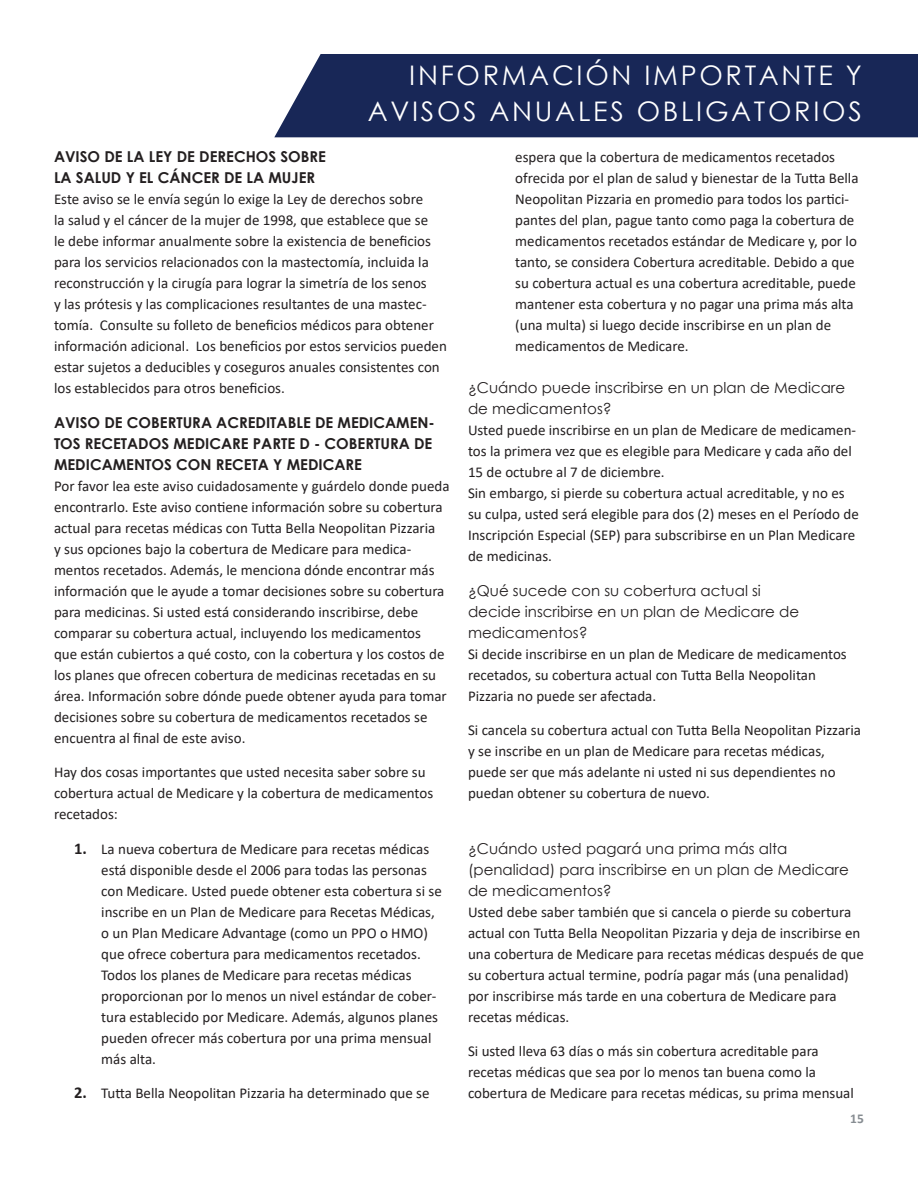
<style>
.page{position:relative;width:918px;height:1188px;background:#fff}
.page>*{position:absolute;margin:0;border:0;box-sizing:border-box;transform-origin:0 0}
.t1{font:27px "Century Gothic";letter-spacing:.1em;color:#fff}
.t2{font:15px/21px "Calibri";color:#231f20}
.t3{font:15px/21px "Century Gothic";color:#231f20}
.t4{font:700 13.5px "Calibri";color:#878d92}
.s1{font-family:"Century Gothic";font-weight:700}
.s2{font-weight:700;font-size:16.5px}
.s3{font-family:"Century Gothic"}
</style>
<div class="page">
<div style="left:274px;top:54px;width:644px;height:83px;background:#182757"></div>
<p class="t1" style="left:409px;top:57px;width:454px">INFORMACIÓN IMPORTANTE Y</p>
<p class="t1" style="left:368px;top:93px;width:495px">AVISOS ANUALES OBLIGATORIOS</p>
<p class="t2" style="left:54px;top:146px;width:394px"><span class="s1">AVISO DE LA LEY DE DERECHOS SOBRE<br>LA SALUD Y EL CÁNCER DE LA MUJER<br></span>Este aviso se le envía según lo exige la Ley de derechos sobre<br>la salud y el cáncer de la mujer de 1998, que establece que se<br>le debe informar anualmente sobre la existencia de beneficios para los servicios relacionados con la mastectomía, incluida la reconstrucción y la cirugía para lograr la simetría de los senos<br>y las prótesis y las complicaciones resultantes de una mastec&shy;tomía. Consulte su folleto de beneficios médicos para obtener información adicional. Los beneficios por estos servicios pueden estar sujetos a deducibles y coseguros anuales consistentes con los establecidos para otros beneficios.</p>
<p class="t2" style="left:54px;top:412px;width:397px"><span class="s1">AVISO DE COBERTURA ACREDITABLE DE MEDICAMEN-TOS RECETADOS MEDICARE PARTE D - COBERTURA DE MEDICAMENTOS CON RECETA Y MEDICARE<br></span>Por favor lea este aviso cuidadosamente y guárdelo donde pueda encontrarlo. Este aviso contiene información sobre su cobertura actual para recetas médicas con Tutta Bella Neopolitan Pizzaria<br>y sus opciones bajo la cobertura de Medicare para medica&shy;mentos recetados. Además, le menciona dónde encontrar más información que le ayude a tomar decisiones sobre su cobertura para medicinas. Si usted está considerando inscribirse, debe comparar su cobertura actual, incluyendo los medicamentos<br>que están cubiertos a qué costo, con la cobertura y los costos de los planes que ofrecen cobertura de medicinas recetadas en su área. Información sobre dónde puede obtener ayuda para tomar decisiones sobre su cobertura de medicamentos recetados se encuentra al final de este aviso.</p>
<p class="t2" style="left:54px;top:761px;width:381px">Hay dos cosas importantes que usted necesita saber sobre su cobertura actual de Medicare y la cobertura de medicamentos recetados:</p>
<p class="t2" style="left:101px;top:838px;width:342px;text-indent:-27px"><span class="s2">1.</span> La nueva cobertura de Medicare para recetas médicas está disponible desde el 2006 para todas las personas con Medicare. Usted puede obtener esta cobertura si se inscribe en un Plan de Medicare para Recetas Médicas, o un Plan Medicare Advantage (como un PPO o HMO) que ofrece cobertura para medicamentos recetados.<br>Todos los planes de Medicare para recetas médicas proporcionan por lo menos un nivel estándar de cober&shy;tura establecido por Medicare. Además, algunos planes pueden ofrecer más cobertura por una prima mensual más alta.</p>
<p class="t2" style="left:74px;top:1082px;width:357px"><span class="s2">2.</span> Tutta Bella Neopolitan Pizzaria ha determinado que se</p>
<p class="t2" style="left:515px;top:146px;width:345px">espera que la cobertura de medicamentos recetados ofrecida por el plan de salud y bienestar de la Tutta Bella Neopolitan Pizzaria en promedio para todos los partici&shy;pantes del plan, pague tanto como paga la cobertura de medicamentos recetados estándar de Medicare y, por lo tanto, se considera Cobertura acreditable. Debido a que su cobertura actual es una cobertura acreditable, puede mantener esta cobertura y no pagar una prima más alta (una multa) si luego decide inscribirse en un plan de medicamentos de Medicare.</p>
<p class="t3" style="left:468px;top:377px;width:379px">¿Cuándo puede inscribirse en un plan de Medicare de medicamentos?</p>
<p class="t2" style="left:468px;top:419px;width:390px">Usted puede inscribirse en un plan de Medicare de medicamen&shy;tos la primera vez que es elegible para Medicare y cada año del<br>15 de octubre al 7 de diciembre.</p>
<p class="t2" style="left:468px;top:482px;width:392px">Sin embargo, si pierde su cobertura actual acreditable, y no es su culpa, usted será elegible para dos (2) meses en el Período de Inscripción Especial (SEP) para subscribirse en un Plan Medicare de medicinas.</p>
<p class="t2" style="left:468px;top:580px;width:380px"><span class="s3">¿Qué sucede con su cobertura actual si<br>decide inscribirse en un plan de Medicare de medicamentos?<br></span>Si decide inscribirse en un plan de Medicare de medicamentos recetados, su cobertura actual con Tutta Bella Neopolitan Pizzaria no puede ser afectada.</p>
<p class="t2" style="left:468px;top:719px;width:395px">Si cancela su cobertura actual con Tutta Bella Neopolitan Pizzaria y se inscribe en un plan de Medicare para recetas médicas, puede ser que más adelante ni usted ni sus dependientes no puedan obtener su cobertura de nuevo.</p>
<p class="t2" style="left:468px;top:838px;width:397px"><span class="s3">¿Cuándo usted pagará una prima más alta (penalidad) para inscribirse en un plan de Medicare de medicamentos?<br></span>Usted debe saber también que si cancela o pierde su cobertura actual con Tutta Bella Neopolitan Pizzaria y deja de inscribirse en una cobertura de Medicare para recetas médicas después de que su cobertura actual termine, podría pagar más (una penalidad) por inscribirse más tarde en una cobertura de Medicare para recetas médicas.</p>
<p class="t2" style="left:468px;top:1040px;width:387px">Si usted lleva 63 días o más sin cobertura acreditable para recetas médicas que sea por lo menos tan buena como la cobertura de Medicare para recetas médicas, su prima mensual</p>
<p class="t4" style="left:850px;top:1109px;width:15px">15</p>
</div>
